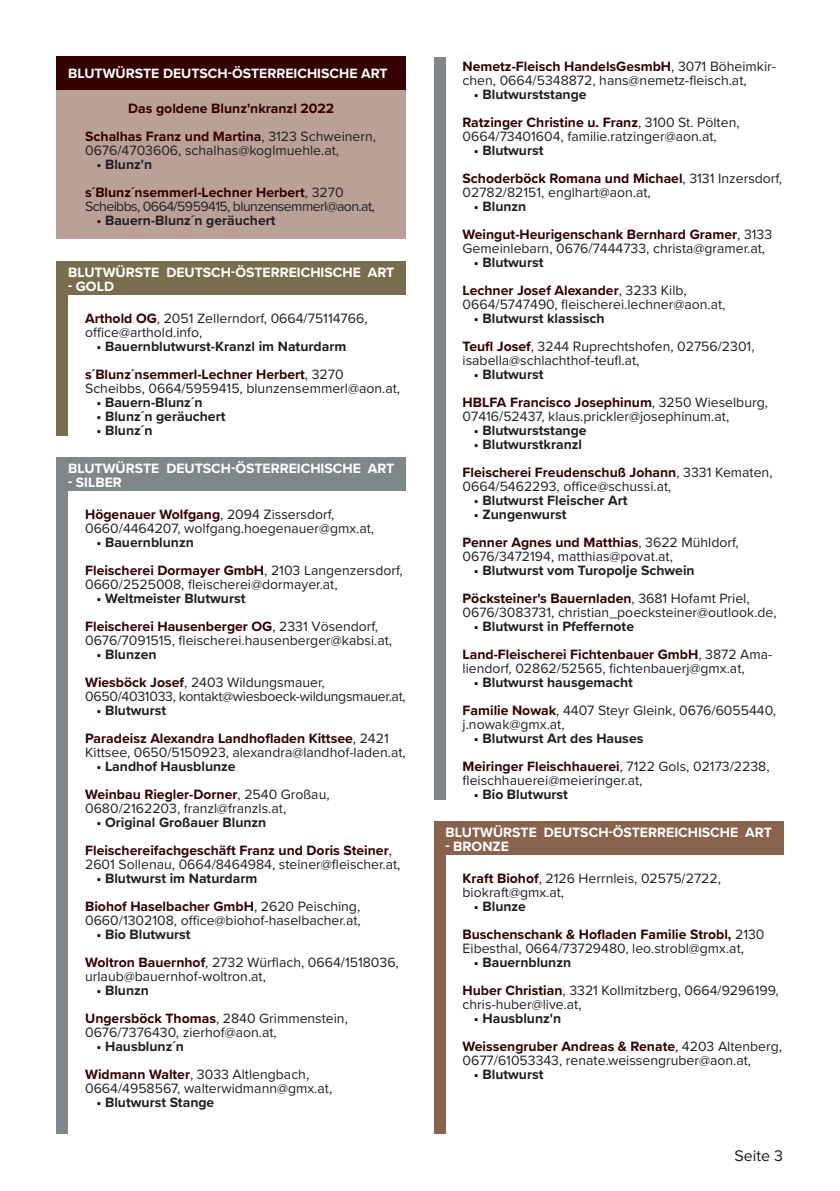
<style>
.page{position:relative;width:840px;height:1191px;background:#fff}
.page>*{position:absolute;margin:0;border:0;box-sizing:border-box;transform-origin:0 0}
.t1{font:16px "Proxima Nova";color:#231f20}
.Aufzählung_Siegerlis{font:14px/14px "Proxima Nova";color:#231f20}
.Aufzählung_Siegerlis-2{font:700 14px "Proxima Nova";color:#231f20}
.t2{font:700 14px "Proxima Nova";color:#fff}
.Aufzählung_Siegerlis-3{font:14px/14px "Proxima Nova";letter-spacing:-.04em;color:#231f20}
.Aufzählung_Siegerlis-4{font:14px/14px "Proxima Nova";letter-spacing:-.02em;color:#231f20}
.t3{font:700 14px "Proxima Nova";color:#340000}
.s1{font-weight:700;color:#340000}
</style>
<div class="page">
<div style="left:57px;top:71px;width:348px;height:168px;background:#b9a198"></div>
<div style="left:57px;top:56px;width:348px;height:34px;background:#340000"></div>
<div style="left:57px;top:261px;width:348px;height:34px;background:#786e4e"></div>
<div style="left:57px;top:457px;width:348px;height:34px;background:#80878a"></div>
<div style="left:434px;top:821px;width:348px;height:34px;background:#8a634c"></div>
<div style="left:57px;top:293px;width:11px;height:142px;background:#786e4e"></div>
<div style="left:57px;top:489px;width:11px;height:645px;background:#80878a"></div>
<div style="left:434px;top:57px;width:11px;height:742px;background:#80878a"></div>
<div style="left:434px;top:853px;width:11px;height:281px;background:#8a634c"></div>
<p class="t2" style="left:68px;top:63px;width:321px">BLUTWÜRSTE DEUTSCH-ÖSTERREICHISCHE ART</p>
<p class="t3" style="left:128px;top:98px;width:208px">Das goldene Blunz'nkranzl 2022</p>
<p class="Aufzählung_Siegerlis" style="left:85px;top:128px;width:292px"><span class="s1">Schalhas Franz und Martina</span>, 3123 Schweinern,<br>0676/4703606, schalhas@koglmuehle.at,</p>
<p class="Aufzählung_Siegerlis-2" style="left:96px;top:154px;width:57px">• Blunz'n</p>
<p class="Aufzählung_Siegerlis-3" style="left:85px;top:184px;width:291px"><span class="s1">s´Blunz´nsemmerl-Lechner Herbert</span>, 3270<br>Scheibbs, 0664/5959415, blunzensemmerl@aon.at,</p>
<p class="Aufzählung_Siegerlis-2" style="left:96px;top:210px;width:180px">• Bauern-Blunz´n geräuchert</p>
<p class="t2" style="left:68px;top:261px;width:327px">BLUTWÜRSTE DEUTSCH-ÖSTERREICHISCHE ART</p>
<p class="t2" style="left:68px;top:275px;width:47px">- GOLD</p>
<p class="Aufzählung_Siegerlis" style="left:85px;top:310px;width:284px"><span class="s1">Arthold OG</span>, 2051 Zellerndorf, 0664/75114766, office@arthold.info,</p>
<p class="Aufzählung_Siegerlis-2" style="left:96px;top:336px;width:251px">• Bauernblutwurst-Kranzl im Naturdarm</p>
<p class="Aufzählung_Siegerlis" style="left:85px;top:366px;width:316px"><span class="s1">s´Blunz´nsemmerl-Lechner Herbert</span>, 3270<br>Scheibbs, 0664/5959415, blunzensemmerl@aon.at,</p>
<p class="Aufzählung_Siegerlis-2" style="left:96px;top:392px;width:108px">• Bauern-Blunz´n</p>
<p class="Aufzählung_Siegerlis-2" style="left:96px;top:406px;width:130px">• Blunz´n geräuchert</p>
<p class="Aufzählung_Siegerlis-2" style="left:96px;top:420px;width:57px">• Blunz´n</p>
<p class="t2" style="left:68px;top:457px;width:327px">BLUTWÜRSTE DEUTSCH-ÖSTERREICHISCHE ART</p>
<p class="t2" style="left:68px;top:471px;width:55px">- SILBER</p>
<p class="Aufzählung_Siegerlis" style="left:85px;top:506px;width:290px"><span class="s1">Högenauer Wolfgang</span>, 2094 Zissersdorf,<br>0660/4464207, wolfgang.hoegenauer@gmx.at,</p>
<p class="Aufzählung_Siegerlis-2" style="left:96px;top:532px;width:99px">• Bauernblunzn</p>
<p class="Aufzählung_Siegerlis" style="left:85px;top:562px;width:319px"><span class="s1">Fleischerei Dormayer GmbH</span>, 2103 Langenzersdorf,<br>0660/2525008, fleischerei@dormayer.at,</p>
<p class="Aufzählung_Siegerlis-2" style="left:96px;top:588px;width:150px">• Weltmeister Blutwurst</p>
<p class="Aufzählung_Siegerlis" style="left:85px;top:618px;width:308px"><span class="s1">Fleischerei Hausenberger OG</span>, 2331 Vösendorf,<br>0676/7091515, fleischerei.hausenberger@kabsi.at,</p>
<p class="Aufzählung_Siegerlis-2" style="left:96px;top:644px;width:62px">• Blunzen</p>
<p class="Aufzählung_Siegerlis-4" style="left:85px;top:674px;width:322px"><span class="s1">Wiesböck Josef</span>, 2403 Wildungsmauer,<br>0650/4031033, kontakt@wiesboeck-wildungsmauer.at,</p>
<p class="Aufzählung_Siegerlis-2" style="left:96px;top:700px;width:71px">• Blutwurst</p>
<p class="Aufzählung_Siegerlis" style="left:85px;top:730px;width:322px"><span class="s1">Paradeisz Alexandra Landhofladen Kittsee</span>, 2421<br>Kittsee, 0650/5150923, alexandra@landhof-laden.at,</p>
<p class="Aufzählung_Siegerlis-2" style="left:96px;top:756px;width:141px">• Landhof Hausblunze</p>
<p class="Aufzählung_Siegerlis" style="left:85px;top:786px;width:246px"><span class="s1">Weinbau Riegler-Dorner</span>, 2540 Großau,<br>0680/2162203, franzl@franzls.at,</p>
<p class="Aufzählung_Siegerlis-2" style="left:96px;top:812px;width:171px">• Original Großauer Blunzn</p>
<p class="Aufzählung_Siegerlis" style="left:85px;top:842px;width:317px"><span class="s1">Fleischereifachgeschäft Franz und Doris Steiner</span>,<br>2601 Sollenau, 0664/8464984, steiner@fleischer.at,</p>
<p class="Aufzählung_Siegerlis-2" style="left:96px;top:868px;width:162px">• Blutwurst im Naturdarm</p>
<p class="Aufzählung_Siegerlis" style="left:85px;top:898px;width:277px"><span class="s1">Biohof Haselbacher GmbH</span>, 2620 Peisching,<br>0660/1302108, office@biohof-haselbacher.at,</p>
<p class="Aufzählung_Siegerlis-2" style="left:96px;top:924px;width:96px">• Bio Blutwurst</p>
<p class="Aufzählung_Siegerlis" style="left:85px;top:954px;width:315px"><span class="s1">Woltron Bauernhof</span>, 2732 Würflach, 0664/1518036, urlaub@bauernhof-woltron.at,</p>
<p class="Aufzählung_Siegerlis-2" style="left:96px;top:980px;width:54px">• Blunzn</p>
<p class="Aufzählung_Siegerlis" style="left:85px;top:1010px;width:264px"><span class="s1">Ungersböck Thomas</span>, 2840 Grimmenstein,<br>0676/7376430, zierhof@aon.at,</p>
<p class="Aufzählung_Siegerlis-2" style="left:96px;top:1036px;width:89px">• Hausblunz´n</p>
<p class="Aufzählung_Siegerlis" style="left:85px;top:1066px;width:248px"><span class="s1">Widmann Walter</span>, 3033 Altlengbach,<br>0664/4958567, walterwidmann@gmx.at,</p>
<p class="Aufzählung_Siegerlis-2" style="left:96px;top:1092px;width:119px">• Blutwurst Stange</p>
<p class="Aufzählung_Siegerlis" style="left:462px;top:58px;width:315px"><span class="s1">Nemetz-Fleisch HandelsGesmbH</span>, 3071 Böheimkir&shy;chen, 0664/5348872, hans@nemetz-fleisch.at,</p>
<p class="Aufzählung_Siegerlis-2" style="left:473px;top:84px;width:114px">• Blutwurststange</p>
<p class="Aufzählung_Siegerlis" style="left:462px;top:114px;width:278px"><span class="s1">Ratzinger Christine u. Franz</span>, 3100 St. Pölten,<br>0664/73401604, familie.ratzinger@aon.at,</p>
<p class="Aufzählung_Siegerlis-2" style="left:473px;top:140px;width:71px">• Blutwurst</p>
<p class="Aufzählung_Siegerlis" style="left:462px;top:170px;width:321px"><span class="s1">Schoderböck Romana und Michael</span>, 3131 Inzersdorf,<br>02782/82151, englhart@aon.at,</p>
<p class="Aufzählung_Siegerlis-2" style="left:473px;top:196px;width:54px">• Blunzn</p>
<p class="Aufzählung_Siegerlis" style="left:462px;top:226px;width:311px"><span class="s1">Weingut-Heurigenschank Bernhard Gramer</span>, 3133<br>Gemeinlebarn, 0676/7444733, christa@gramer.at,</p>
<p class="Aufzählung_Siegerlis-2" style="left:473px;top:252px;width:71px">• Blutwurst</p>
<p class="Aufzählung_Siegerlis" style="left:462px;top:282px;width:264px"><span class="s1">Lechner Josef Alexander</span>, 3233 Kilb,<br>0664/5747490, fleischerei.lechner@aon.at,</p>
<p class="Aufzählung_Siegerlis-2" style="left:473px;top:308px;width:132px">• Blutwurst klassisch</p>
<p class="Aufzählung_Siegerlis" style="left:462px;top:338px;width:293px"><span class="s1">Teufl Josef</span>, 3244 Ruprechtshofen, 02756/2301, isabella@schlachthof-teufl.at,</p>
<p class="Aufzählung_Siegerlis-2" style="left:473px;top:364px;width:71px">• Blutwurst</p>
<p class="Aufzählung_Siegerlis" style="left:462px;top:394px;width:307px"><span class="s1">HBLFA Francisco Josephinum</span>, 3250 Wieselburg,<br>07416/52437, klaus.prickler@josephinum.at,</p>
<p class="Aufzählung_Siegerlis-2" style="left:473px;top:420px;width:114px">• Blutwurststange</p>
<p class="Aufzählung_Siegerlis-2" style="left:473px;top:434px;width:110px">• Blutwurstkranzl</p>
<p class="Aufzählung_Siegerlis" style="left:462px;top:464px;width:311px"><span class="s1">Fleischerei Freudenschuß Johann</span>, 3331 Kematen,<br>0664/5462293, office@schussi.at,</p>
<p class="Aufzählung_Siegerlis-2" style="left:473px;top:490px;width:155px">• Blutwurst Fleischer Art</p>
<p class="Aufzählung_Siegerlis-2" style="left:473px;top:504px;width:94px">• Zungenwurst</p>
<p class="Aufzählung_Siegerlis" style="left:462px;top:534px;width:277px"><span class="s1">Penner Agnes und Matthias</span>, 3622 Mühldorf,<br>0676/3472194, matthias@povat.at,</p>
<p class="Aufzählung_Siegerlis-2" style="left:473px;top:560px;width:222px">• Blutwurst vom Turopolje Schwein</p>
<p class="Aufzählung_Siegerlis" style="left:462px;top:590px;width:315px"><span class="s1">Pöcksteiner's Bauernladen</span>, 3681 Hofamt Priel,<br>0676/3083731, christian_poecksteiner@outlook.de,</p>
<p class="Aufzählung_Siegerlis-2" style="left:473px;top:616px;width:162px">• Blutwurst in Pfeffernote</p>
<p class="Aufzählung_Siegerlis" style="left:462px;top:646px;width:311px"><span class="s1">Land-Fleischerei Fichtenbauer GmbH</span>, 3872 Ama&shy;liendorf, 02862/52565, fichtenbauerj@gmx.at,</p>
<p class="Aufzählung_Siegerlis-2" style="left:473px;top:672px;width:160px">• Blutwurst hausgemacht</p>
<p class="Aufzählung_Siegerlis" style="left:462px;top:702px;width:315px"><span class="s1">Familie Nowak</span>, 4407 Steyr Gleink, 0676/6055440, j.nowak@gmx.at,</p>
<p class="Aufzählung_Siegerlis-2" style="left:473px;top:728px;width:171px">• Blutwurst Art des Hauses</p>
<p class="Aufzählung_Siegerlis" style="left:462px;top:758px;width:308px"><span class="s1">Meiringer Fleischhauerei</span>, 7122 Gols, 02173/2238, fleischhauerei@meieringer.at,</p>
<p class="Aufzählung_Siegerlis-2" style="left:473px;top:784px;width:96px">• Bio Blutwurst</p>
<p class="t2" style="left:445px;top:821px;width:327px">BLUTWÜRSTE DEUTSCH-ÖSTERREICHISCHE ART</p>
<p class="t2" style="left:445px;top:835px;width:65px">- BRONZE</p>
<p class="Aufzählung_Siegerlis" style="left:462px;top:870px;width:260px"><span class="s1">Kraft Biohof</span>, 2126 Herrnleis, 02575/2722,</p>
<p class="Aufzählung_Siegerlis" style="left:462px;top:884px;width:103px">biokraft@gmx.at,</p>
<p class="Aufzählung_Siegerlis-2" style="left:473px;top:896px;width:54px">• Blunze</p>
<p class="Aufzählung_Siegerlis" style="left:462px;top:926px;width:303px"><span class="s1">Buschenschank &amp; Hofladen Familie Strobl,</span> 2130<br>Eibesthal, 0664/73729480, leo.strobl@gmx.at,</p>
<p class="Aufzählung_Siegerlis-2" style="left:473px;top:952px;width:99px">• Bauernblunzn</p>
<p class="Aufzählung_Siegerlis" style="left:462px;top:982px;width:317px"><span class="s1">Huber Christian</span>, 3321 Kollmitzberg, 0664/9296199, chris-huber@live.at,</p>
<p class="Aufzählung_Siegerlis-2" style="left:473px;top:1008px;width:89px">• Hausblunz'n</p>
<p class="Aufzählung_Siegerlis" style="left:462px;top:1038px;width:321px"><span class="s1">Weissengruber Andreas &amp; Renate</span>, 4203 Altenberg,<br>0677/61053343, renate.weissengruber@aon.at,</p>
<p class="Aufzählung_Siegerlis-2" style="left:473px;top:1064px;width:71px">• Blutwurst</p>
<p class="t1" style="left:734px;top:1143px;width:50px">Seite 3</p>
</div>
